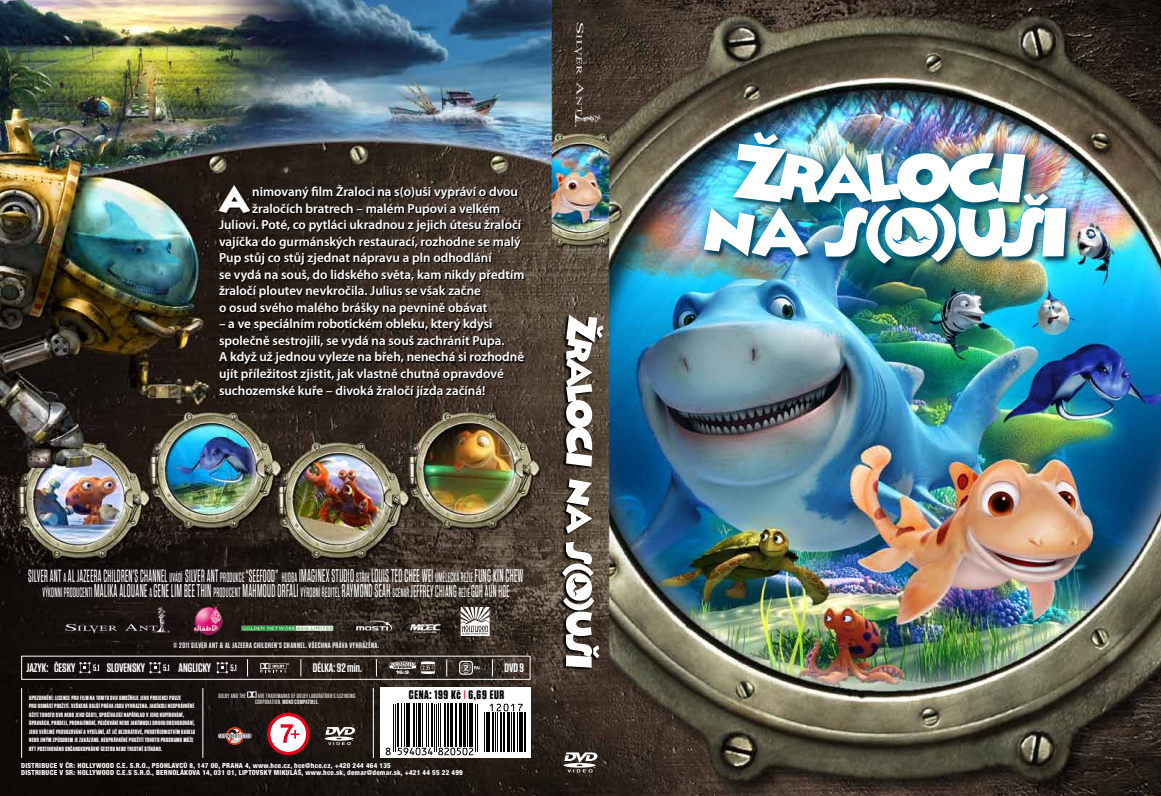
<style>
.page{position:relative;width:1161px;height:796px;background:#fff}
.page>*{position:absolute;margin:0;border:0;box-sizing:border-box;transform-origin:0 0}
.t1{font:34.8px "Minnie";color:#fff}
.t2{font:500 18.45px "Tungsten";letter-spacing:.03em;color:#fff;scale:.6 1}
.t3{font:500 17.7px "Tungsten";letter-spacing:.03em;color:#fff;scale:.6 1}
.t4{font:600 13.2px/16.5px "Myriad Pro";color:#fff}
.t5{font:600 12.3px "Tungsten";color:#fff}
.t6{font:700 12.3px "Tungsten";letter-spacing:.05em;color:#000}
.t7{font:600 7.8px "Tungsten";letter-spacing:.05em;color:#fff}
.t8{font:800 condensed 6.9px/6.9px "Helvetica Neue CE";letter-spacing:.03em;color:#fff}
.t9{font:700 6.15px/8.4px "Tungsten";letter-spacing:.03em;color:#fff}
.t10{font:500 6.15px/6.1px "Tungsten";letter-spacing:.04em;color:#fff}
.s1{font-size:13.05px}
.s2{font-size:13.65px}
.s3{font-size:18.45px}
.s4{font-size:12.6px}
.s5{font-size:17.1px}
.s6{font-weight:600}
.s7{font-weight:500;color:#e2001a}
</style>
<div class="page">
<img style="left:0;top:0;width:1161px;height:795px">
<div style="left:380px;top:687px;width:150px;height:70px;background:#fff"></div>
<hr style="left:373px;top:687px;width:1px;height:70px;background:#fff">
<hr style="left:202px;top:687px;width:1px;height:70px;background:#fff">
<hr style="left:21px;top:687px;width:1px;height:70px;background:#fff">
<svg style="left:218px;top:726px;width:34px;height:18px"></svg>
<svg style="left:325px;top:726px;width:30px;height:18px"></svg>
<svg style="left:247px;top:691px;width:10px;height:6px"></svg>
<hr style="left:393px;top:703px;width:1px;height:48px;background:#000">
<hr style="left:395px;top:703px;width:1px;height:48px;background:#000">
<hr style="left:397px;top:703px;width:2px;height:43px;background:#000">
<hr style="left:401px;top:703px;width:1px;height:43px;background:#000">
<hr style="left:404px;top:703px;width:1px;height:43px;background:#000">
<hr style="left:406px;top:703px;width:2px;height:43px;background:#000">
<hr style="left:409px;top:703px;width:1px;height:43px;background:#000">
<hr style="left:413px;top:703px;width:2px;height:43px;background:#000">
<hr style="left:416px;top:703px;width:1px;height:43px;background:#000">
<hr style="left:418px;top:703px;width:3px;height:43px;background:#000">
<hr style="left:422px;top:703px;width:1px;height:43px;background:#000">
<hr style="left:426px;top:703px;width:1px;height:43px;background:#000">
<hr style="left:428px;top:703px;width:1px;height:43px;background:#000">
<hr style="left:432px;top:703px;width:1px;height:43px;background:#000">
<hr style="left:434px;top:703px;width:1px;height:48px;background:#000">
<hr style="left:436px;top:703px;width:1px;height:48px;background:#000">
<hr style="left:438px;top:703px;width:1px;height:43px;background:#000">
<hr style="left:440px;top:703px;width:1px;height:43px;background:#000">
<hr style="left:444px;top:703px;width:2px;height:43px;background:#000">
<hr style="left:447px;top:703px;width:1px;height:43px;background:#000">
<hr style="left:450px;top:703px;width:3px;height:43px;background:#000">
<hr style="left:455px;top:703px;width:1px;height:43px;background:#000">
<hr style="left:456px;top:703px;width:1px;height:43px;background:#000">
<hr style="left:459px;top:703px;width:3px;height:43px;background:#000">
<hr style="left:463px;top:703px;width:2px;height:43px;background:#000">
<hr style="left:467px;top:703px;width:1px;height:43px;background:#000">
<hr style="left:469px;top:703px;width:2px;height:43px;background:#000">
<hr style="left:471px;top:703px;width:2px;height:43px;background:#000">
<hr style="left:475px;top:703px;width:1px;height:48px;background:#000">
<hr style="left:477px;top:703px;width:1px;height:48px;background:#000">
<hr style="left:484px;top:711px;width:1px;height:40px;background:#000">
<hr style="left:486px;top:711px;width:1px;height:40px;background:#000">
<hr style="left:488px;top:711px;width:2px;height:40px;background:#000">
<hr style="left:492px;top:711px;width:2px;height:40px;background:#000">
<hr style="left:495px;top:711px;width:1px;height:40px;background:#000">
<hr style="left:497px;top:711px;width:1px;height:40px;background:#000">
<hr style="left:500px;top:711px;width:2px;height:40px;background:#000">
<hr style="left:503px;top:711px;width:1px;height:40px;background:#000">
<hr style="left:504px;top:711px;width:1px;height:40px;background:#000">
<hr style="left:507px;top:711px;width:3px;height:40px;background:#000">
<hr style="left:511px;top:711px;width:1px;height:40px;background:#000">
<hr style="left:513px;top:711px;width:2px;height:40px;background:#000">
<hr style="left:517px;top:711px;width:1px;height:40px;background:#000">
<hr style="left:519px;top:711px;width:1px;height:40px;background:#000">
<hr style="left:520px;top:711px;width:3px;height:40px;background:#000">
<hr style="left:524px;top:711px;width:2px;height:40px;background:#000">
<svg style="left:490px;top:703px;width:33px;height:8px"></svg>
<svg style="left:386px;top:747px;width:5px;height:7px"></svg>
<svg style="left:398px;top:747px;width:34px;height:7px"></svg>
<svg style="left:438px;top:747px;width:35px;height:7px"></svg>
<svg style="left:260px;top:662px;width:29px;height:10px"></svg>
<svg style="left:459px;top:660px;width:21px;height:14px"></svg>
<svg style="left:150px;top:662px;width:19px;height:10px"></svg>
<svg style="left:217px;top:662px;width:19px;height:10px"></svg>
<svg style="left:79px;top:662px;width:20px;height:10px"></svg>
<svg style="left:247px;top:659px;width:1px;height:16px"></svg>
<svg style="left:300px;top:659px;width:1px;height:16px"></svg>
<svg style="left:376px;top:659px;width:1px;height:16px"></svg>
<svg style="left:446px;top:659px;width:1px;height:16px"></svg>
<svg style="left:492px;top:659px;width:1px;height:16px"></svg>
<svg style="left:563px;top:752px;width:34px;height:20px"></svg>
<svg style="left:389px;top:661px;width:46px;height:12px"></svg>
<img style="left:693px;top:121px;width:385px;height:153px">
<img style="left:704px;top:132px;width:362px;height:131px">
<svg style="left:559px;top:313px;width:44px;height:357px;background:#504337"></svg>
<svg style="left:566px;top:314px;width:37px;height:152px"></svg>
<svg style="left:566px;top:479px;width:26px;height:54px"></svg>
<svg style="left:562px;top:541px;width:37px;height:126px"></svg>
<img style="left:50px;top:597px;width:401px;height:47px">
<img style="left:562px;top:7px;width:47px;height:137px">
<svg style="left:461px;top:606px;width:28px;height:29px"></svg>
<svg style="left:267px;top:712px;width:42px;height:42px"></svg>
<h1 class="t1" style="left:218px;top:185px;width:35px">A</h1>
<p class="t4" style="left:252px;top:183px;width:267px">nimovaný film Žraloci na s(o)uši vypráví o dvou</p>
<p class="t4" style="left:252px;top:200px;width:250px">žraločích bratrech – malém Pupovi a velkém</p>
<p class="t4" style="left:219px;top:216px;width:304px">Juliovi. Poté, co pytláci ukradnou z jejich útesu žraločí</p>
<p class="t4" style="left:219px;top:233px;width:303px">vajíčka do gurmánských restaurací, rozhodne se malý</p>
<p class="t4" style="left:219px;top:249px;width:274px">Pup stůj co stůj zjednat nápravu a pln odhodlání</p>
<p class="t4" style="left:219px;top:266px;width:307px">se vydá na souš, do lidského světa, kam nikdy předtím</p>
<p class="t4" style="left:219px;top:282px;width:264px">žraločí ploutev nevkročila. Julius se však začne</p>
<p class="t4" style="left:219px;top:299px;width:270px">o osud svého malého brášky na pevnině obávat</p>
<p class="t4" style="left:219px;top:315px;width:307px">– a ve speciálním robotickém obleku, který kdysi společně sestrojili, se vydá na souš zachránit Pupa.<br>A když už jednou vyleze na břeh, nenechá si rozhodně ujít příležitost zjistit, jak vlastně chutná opravdové suchozemské kuře – divoká žraločí jízda začíná!</p>
<h3 class="t3" style="left:28px;top:566px;width:827px">SILVER ANT <span class="s1">A</span> AL JAZEERA CHILDREN’S CHANNEL <span class="s1">UVÁDÍ</span> SILVER ANT <span class="s2">PRODUKCE</span> “SEEFOOD” <span class="s2">HUDBA</span> <span class="s3">IMAGINEX STUDIO</span> <span class="s2">STŘIH</span> <span class="s3">LOUIS TEO CHEE WEI</span> <span class="s2">UMĚLECKÁ REŽIE</span> <span class="s3">FUNG KIN CHEW</span></h3>
<h2 class="t2" style="left:42px;top:581px;width:780px"><span class="s2">VÝKONNI PRODUCENTI</span> MALIKA ALOUANE <span class="s1">A</span> GENE LIM BEE THIN <span class="s2">PRODUCENT</span> MAHMOUD ORFALI <span class="s2">VÝROBNÍ ŘEDITEL</span> RAYMOND SEAH <span class="s4">SCÉNÁŘ</span> <span class="s5">JEFFREY CHIANG</span> <span class="s4">REŽIE</span> <span class="s5">GOH AUN HOE</span></h2>
<p class="t7" style="left:174px;top:640px;width:207px">© 2011 SILVER ANT &amp; AL JAZEERA CHILDREN’S CHANNEL. VŠECHNA PRÁVA VYHRAZENA.</p>
<p class="t5" style="left:26px;top:661px;width:50px">JAZYK: ČESKY</p>
<p class="t5" style="left:107px;top:661px;width:40px">SLOVENSKY</p>
<p class="t5" style="left:179px;top:661px;width:34px">ANGLICKY</p>
<p class="t5" style="left:313px;top:661px;width:51px">DÉLKA: 92 MIN.</p>
<p class="t5" style="left:504px;top:661px;width:21px">DVD 9</p>
<p class="t9" style="left:29px;top:693px;width:168px">UPOZORNĚNÍ: LICENCE PRO FILM NA TOMTO DVD UMOŽŇUJE JEHO PROJEKCI POUZE<br>PRO DOMÁCÍ POUŽITÍ. VEŠKERÁ DALŠÍ PRÁVA JSOU VYHRAZENA. JAKÉKOLI NEOPRÁVNĚNÉ UŽITÍ TOHOTO DVD NEBO JEHO ČÁSTI, SPOČÍVAJÍCÍ NAPŘÍKLAD V JEHO KOPÍROVÁNÍ, ÚPRAVÁCH, PRODEJI, PRONAJÍMÁNÍ, PŮJČOVÁNÍ NEBO JAKÉMKOLI DRUHU OBCHODOVÁNÍ, JEHO VEŘEJNÉ PROVOZOVÁNÍ A VYSÍLÁNÍ, AŤ JIŽ BEZDRÁTOVÉ, PROSTŘEDNICTVÍM KABELU NEBO JINÝM ZPŮSOBEM JE ZAKÁZÁNO. NEOPRÁVNĚNÉ POUŽITÍ TOHOTO PROGRAMU MŮŽE BÝT POSTIHOVÁNO OBČANSKOPRÁVNÍ CESTOU NEBO TRESTNĚ STÍHÁNO.</p>
<p class="t10" style="left:218px;top:692px;width:29px">DOLBY AND THE</p>
<p class="t10" style="left:255px;top:692px;width:102px;text-indent:3px">ARE TRADEMARKS OF DOLBY LABORATORIES LICENSING<br>CORPORATION. <span class="s6">MONO COMPATIBLE.</span></p>
<p class="t6" style="left:409px;top:688px;width:92px">CENA: 199 KČ <span class="s7">I</span> 6,69 EUR</p>
<p class="t8" style="left:21px;top:761px;width:371px">DISTRIBUCE V ČR: HOLLYWOOD C.E. S.R.O., PSOHLAVCŮ 8, 147 00, PRAHA 4, WWW.HCE.CZ, HCE@HCE.CZ, +420 244 464 135<br>DISTRIBUCE V SR: HOLLYWOOD C.E.S S.R.O., BERNOLÁKOVA</p>
<p class="t8" style="left:202px;top:768px;width:262px">14, 031 01, LIPTOVSKÝ MIKULÁŠ, WWW.HCE.SK, DEMAR@DEMAR.SK, +421 44 55 22 499</p>
</div>
